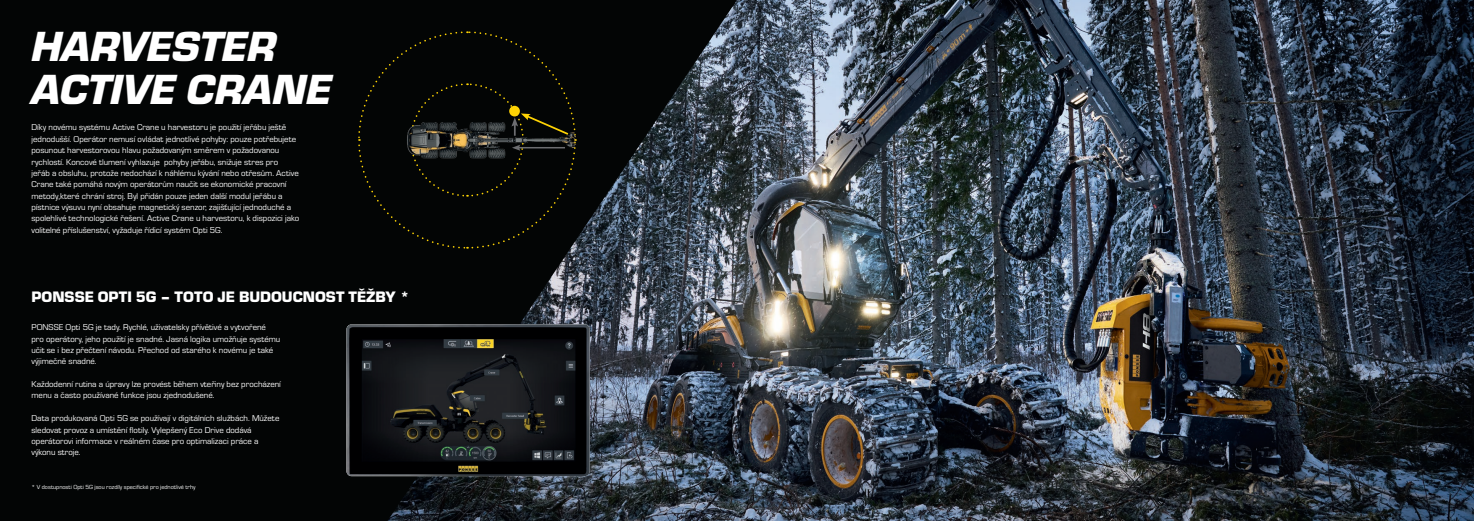
<style>
.page{position:relative;width:1474px;height:521px;background:#fff}
.page>*{position:absolute;margin:0;border:0;box-sizing:border-box;transform-origin:0 0}
.UUSI_VALK_OTSIKKO{font:italic 900 43.75px/43.8px "Eurostile";letter-spacing:-.015em;color:#fff}
.UUSI_VALK_YLAOTSIKKO{font:900 15.75px "Eurostile";color:#fff}
.UUSI_VALKOINEN_LEIPI{font:8.75px/11.4px "Eurostile";color:#fff}
.UUSI_VALKOINEN_LEIPI-2{font:6.12px "Eurostile";color:#fff}
</style>
<div class="page">
<img style="left:737px;top:0;width:736px;height:521px">
<svg style="left:0;top:0;width:737px;height:521px;background:#121619"></svg>
<svg style="left:357px;top:30px;width:220px;height:219px;background:#0b0c09"></svg>
<img style="left:346px;top:324px;width:243px;height:152px">
<p class="UUSI_VALK_OTSIKKO" style="left:32px;top:21px;width:301px">HARVESTER<br>ACTIVE CRANE</p>
<p class="UUSI_VALKOINEN_LEIPI" style="left:32px;top:121px;width:269px">Díky novému systému Active Crane u harvestoru je použití jeřábu ještě jednodušší. Operátor nemusí ovládat jednotlivé pohyby: pouze potřebujete posunout harvestorovou hlavu požadovaným směrem v požadovanou rychlostí. Koncové tlumení vyhlazuje pohyby jeřábu, snižuje stres pro<br>jeřáb a obsluhu, protože nedochází k náhlému kývání nebo otřesům. Active Crane také pomáhá novým operátorům naučit se ekonomické pracovní metody,které chrání stroj. Byl přidán pouze jeden další modul jeřábu a pístnice výsuvu nyní obsahuje magnetický senzor, zajišťující jednoduché a spolehlivé technologické řešení. Active Crane u harvestoru, k dispozici jako volitelné příslušenství, vyžaduje řídicí systém Opti 5G.</p>
<p class="UUSI_VALK_YLAOTSIKKO" style="left:32px;top:286px;width:380px">PONSSE OPTI 5G – TOTO JE BUDOUCNOST TĚŽBY *</p>
<p class="UUSI_VALKOINEN_LEIPI" style="left:32px;top:321px;width:250px">PONSSE Opti 5G je tady. Rychlé, uživatelsky přívětivé a vytvořené pro operátory, jeho použití je snadné. Jasná logika umožňuje systému učit se i bez přečtení návodu. Přechod od starého k novému je také výjimečně snadné.</p>
<p class="UUSI_VALKOINEN_LEIPI" style="left:32px;top:378px;width:251px">Každodenní rutina a úpravy lze provést během vteřiny bez procházení menu a často používané funkce jsou zjednodušené.</p>
<p class="UUSI_VALKOINEN_LEIPI" style="left:32px;top:412px;width:249px">Data produkovaná Opti 5G se používají v digitálních službách. Můžete sledovat provoz a umístění flotily. Vylepšený Eco Drive dodává operátorovi informace v reálném čase pro optimalizaci práce a výkonu stroje.</p>
<p class="UUSI_VALKOINEN_LEIPI-2" style="left:32px;top:483px;width:165px">* V dostupnosti Opti 5G jsou rozdíly specifické pro jednotlivé trhy</p>
</div>
